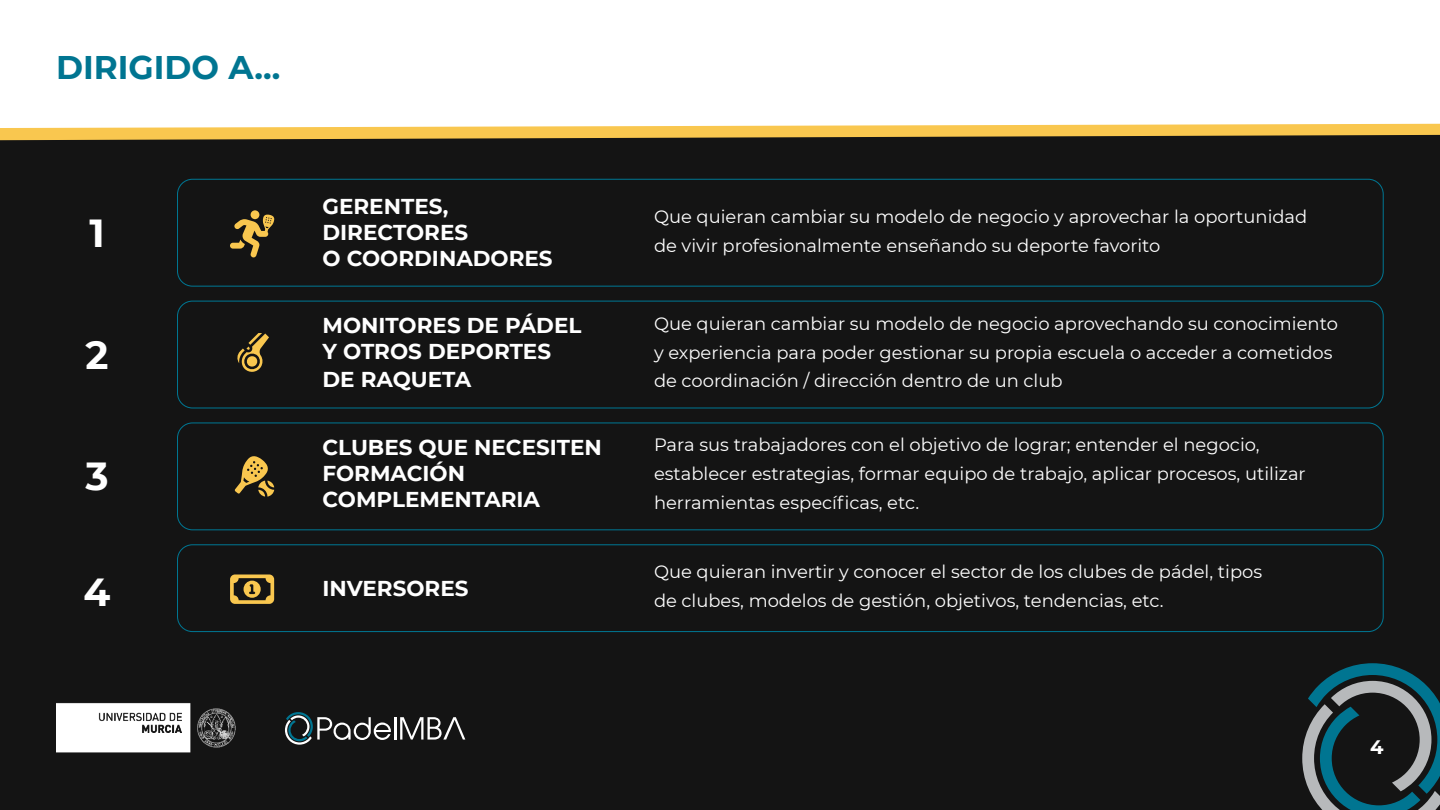
<style>
.page{position:relative;width:1440px;height:810px;background:#fff}
.page>*{position:absolute;margin:0;border:0;box-sizing:border-box;transform-origin:0 0}
.t1{font:700 39.08px "Montserrat";color:#fff}
.t2{font:700 32.7px "Montserrat";color:#007591}
.t3{font:700 21.52px/25.8px "Montserrat";color:#fff}
.t4{font:700 19.5px "Montserrat";color:#fff}
.t5{font:17.92px/28.7px "Montserrat";color:#fff}
</style>
<div class="page">
<div style="left:0;top:132px;width:1440px;height:678px;background:#141414"></div>
<svg style="left:285px;top:712px;width:106px;height:33px"></svg>
<hr style="left:394px;top:717px;width:2px;height:23px;background:#fff">
<svg style="left:400px;top:717px;width:65px;height:23px"></svg>
<img style="left:56px;top:703px;width:180px;height:50px">
<svg style="left:1302px;top:663px;width:138px;height:147px"></svg>
<svg style="left:0;top:124px;width:1440px;height:16px"></svg>
<div style="left:177px;top:179px;width:1207px;height:108px;border:1px solid #007591;border-radius:15px"></div>
<div style="left:177px;top:301px;width:1207px;height:108px;border:1px solid #007591;border-radius:15px"></div>
<div style="left:177px;top:422px;width:1207px;height:108px;border:1px solid #007591;border-radius:15px"></div>
<div style="left:177px;top:544px;width:1207px;height:88px;border:1px solid #007591;border-radius:15px"></div>
<svg style="left:230px;top:574px;width:44px;height:30px"></svg>
<div style="left:251px;top:210px;width:8px;height:9px;background:#f9c74f;border-radius:50%"></div>
<svg style="left:230px;top:215px;width:44px;height:42px"></svg>
<svg style="left:235px;top:456px;width:39px;height:41px"></svg>
<svg style="left:237px;top:333px;width:32px;height:39px"></svg>
<h2 class="t2" style="left:56px;top:50px;width:226px">DIRIGIDO A...</h2>
<h1 class="t1" style="left:89px;top:211px;width:17px">1</h1>
<h1 class="t1" style="left:85px;top:333px;width:25px">2</h1>
<h1 class="t1" style="left:85px;top:455px;width:25px">3</h1>
<h1 class="t1" style="left:84px;top:570px;width:28px">4</h1>
<p class="t3" style="left:322px;top:193px;width:232px">GERENTES,<br>DIRECTORES<br>O COORDINADORES</p>
<p class="t3" style="left:322px;top:313px;width:260px">MONITORES DE PÁDEL<br>Y OTROS DEPORTES</p>
<p class="t3" style="left:322px;top:367px;width:150px">DE RAQUETA</p>
<p class="t3" style="left:322px;top:434px;width:281px">CLUBES QUE NECESITEN<br>FORMACIÓN<br>COMPLEMENTARIA</p>
<p class="t3" style="left:322px;top:575px;width:148px">INVERSORES</p>
<p class="t5" style="left:654px;top:202px;width:655px">Que quieran cambiar su modelo de negocio y aprovechar la oportunidad de vivir profesionalmente enseñando su deporte favorito</p>
<p class="t5" style="left:654px;top:309px;width:685px">Que quieran cambiar su modelo de negocio aprovechando su conocimiento y experiencia para poder gestionar su propia escuela o acceder a cometidos de coordinación / dirección dentro de un club</p>
<p class="t5" style="left:654px;top:430px;width:653px">Para sus trabajadores con el objetivo de lograr; entender el negocio, establecer estrategias, formar equipo de trabajo, aplicar procesos, utilizar herramientas específicas, etc.</p>
<p class="t5" style="left:654px;top:557px;width:610px">Que quieran invertir y conocer el sector de los clubes de pádel, tipos de clubes, modelos de gestión, objetivos, tendencias, etc.</p>
<p class="t4" style="left:1370px;top:736px;width:15px">4</p>
</div>
